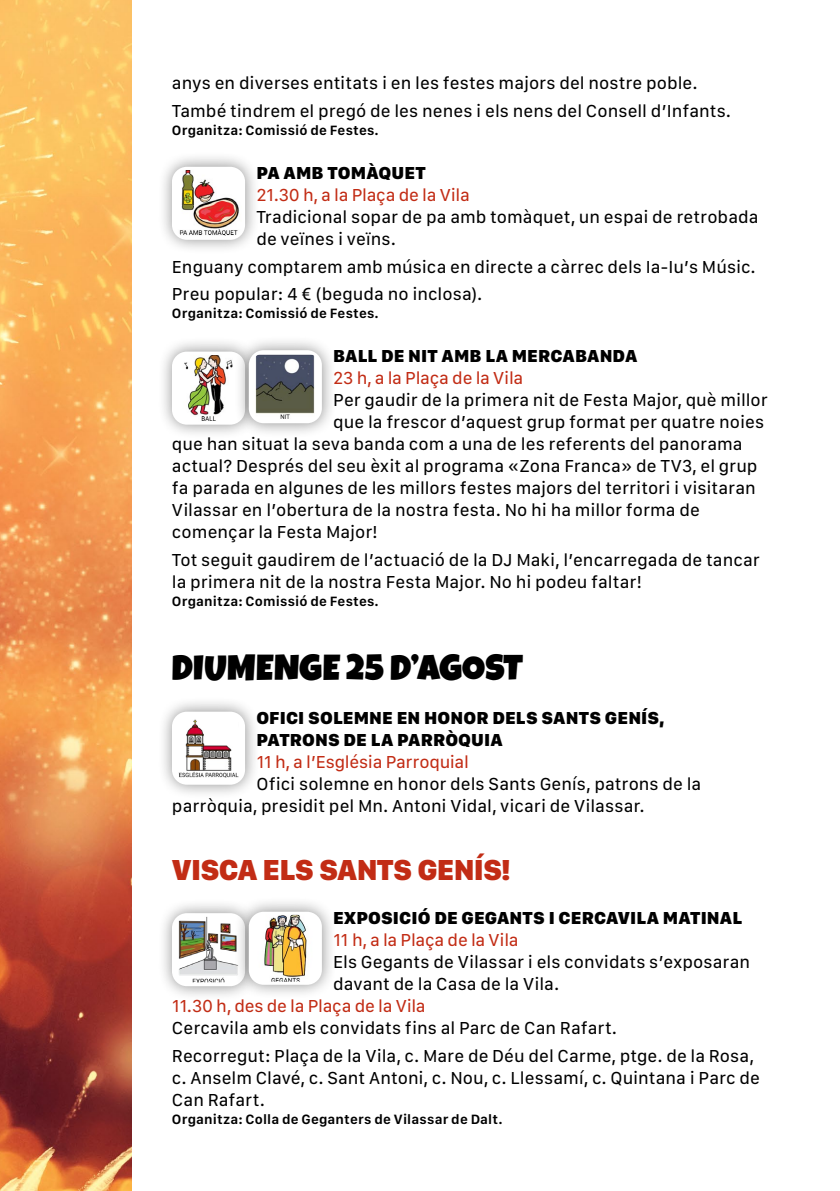
<style>
.page{position:relative;width:840px;height:1191px;background:#fff}
.page>*{position:absolute;margin:0;border:0;box-sizing:border-box;transform-origin:0 0}
.t1{font:36px "Luckiest Guy";letter-spacing:.005em;color:#000}
.t2{font:900 30px "SF Compact Text";letter-spacing:-.025em;color:#c22c15}
.t3{font:18px/22px "SF Compact Text";color:#000}
.t4{font:900 18px/22px "SF Compact Text";letter-spacing:.005em;color:#000}
.t5{font:18px "SF Compact Text";letter-spacing:-.015em;color:#c22c15}
.t6{font:600 14px "SF Compact Text";letter-spacing:.01em;color:#000}
</style>
<div class="page">
<div style="left:157px;top:152px;width:102px;height:103px;background:#000;opacity:.45"></div>
<img style="left:174px;top:168px;width:68px;height:68px">
<div style="left:172px;top:167px;width:73px;height:73px;border:3px solid #fff;border-radius:13px"></div>
<div style="left:157px;top:337px;width:102px;height:102px;background:#000;opacity:.45"></div>
<img style="left:176px;top:355px;width:58px;height:66px">
<div style="left:172px;top:351px;width:73px;height:74px;border:3px solid #fff;border-radius:13px"></div>
<div style="left:234px;top:335px;width:102px;height:103px;background:#000;opacity:.45"></div>
<img style="left:253px;top:354px;width:64px;height:65px">
<div style="left:249px;top:350px;width:73px;height:73px;border:3px solid #fff;border-radius:13px"></div>
<div style="left:157px;top:696px;width:102px;height:103px;background:#000;opacity:.45"></div>
<div style="left:173px;top:713px;width:70px;height:70px;background:#fff;border-radius:13px"></div>
<img style="left:179px;top:719px;width:59px;height:59px">
<div style="left:172px;top:711px;width:73px;height:73px;border:3px solid #fff;border-radius:13px"></div>
<div style="left:157px;top:898px;width:102px;height:103px;background:#000;opacity:.45"></div>
<img style="left:173px;top:914px;width:61px;height:70px">
<div style="left:172px;top:913px;width:73px;height:73px;border:3px solid #fff;border-radius:13px"></div>
<div style="left:234px;top:896px;width:102px;height:103px;background:#000;opacity:.45"></div>
<img style="left:250px;top:913px;width:70px;height:70px">
<div style="left:249px;top:911px;width:73px;height:73px;border:3px solid #fff;border-radius:13px"></div>
<img style="left:0;top:0;width:131px;height:1191px">
<p class="t3" style="left:172px;top:69px;width:560px;line-height:27.6px">anys en diverses entitats i en les festes majors del nostre poble.<br>També tindrem el pregó de les nenes i els nens del Consell d’Infants.</p>
<p class="t6" style="left:172px;top:122px;width:208px">Organitza: Comissió de Festes.</p>
<p class="t4" style="left:256px;top:162px;width:171px">PA AMB TOMÀQUET</p>
<p class="t5" style="left:256px;top:184px;width:215px">21.30 h, a la Plaça de la Vila</p>
<p class="t3" style="left:256px;top:206px;width:503px">Tradicional sopar de pa amb tomàquet, un espai de retrobada de veïnes i veïns.</p>
<p class="t3" style="left:172px;top:252px;width:585px;line-height:27.6px">Enguany comptarem amb música en directe a càrrec dels Ia-Iu’s Músic.<br>Preu popular: 4 € (beguda no inclosa).</p>
<p class="t6" style="left:172px;top:305px;width:208px">Organitza: Comissió de Festes.</p>
<p class="t4" style="left:333px;top:345px;width:305px">BALL DE NIT AMB LA MERCABANDA</p>
<p class="t5" style="left:333px;top:367px;width:191px">23 h, a la Plaça de la Vila</p>
<p class="t3" style="left:333px;top:389px;width:436px">Per gaudir de la primera nit de Festa Major, què millor</p>
<p class="t3" style="left:333px;top:411px;width:432px">que la frescor d’aquest grup format per quatre noies</p>
<p class="t3" style="left:172px;top:433px;width:572px">que han situat la seva banda com a una de les referents del panorama</p>
<p class="t3" style="left:172px;top:455px;width:586px">actual? Després del seu èxit al programa «Zona Franca» de TV3, el grup</p>
<p class="t3" style="left:172px;top:477px;width:585px">fa parada en algunes de les millors festes majors del territori i visitaran</p>
<p class="t3" style="left:172px;top:499px;width:529px">Vilassar en l’obertura de la nostra festa. No hi ha millor forma de</p>
<p class="t3" style="left:172px;top:521px;width:207px">començar la Festa Major!</p>
<p class="t3" style="left:172px;top:549px;width:589px">Tot seguit gaudirem de l’actuació de la DJ Maki, l’encarregada de tancar la primera nit de la nostra Festa Major. No hi podeu faltar!</p>
<p class="t6" style="left:172px;top:593px;width:208px">Organitza: Comissió de Festes.</p>
<h1 class="t1" style="left:172px;top:644px;width:352px">DIUMENGE 25 D’AGOST</h1>
<p class="t4" style="left:256px;top:706px;width:409px">OFICI SOLEMNE EN HONOR DELS SANTS GENÍS,<br>PATRONS DE LA PARRÒQUIA</p>
<p class="t5" style="left:256px;top:751px;width:214px">11 h, a l’Església Parroquial</p>
<p class="t3" style="left:172px;top:772px;width:530px;text-indent:84px">Ofici solemne en honor dels Sants Genís, patrons de la parròquia, presidit pel Mn. Antoni Vidal, vicari de Vilassar.</p>
<h2 class="t2" style="left:172px;top:852px;width:340px">VISCA ELS SANTS GENÍS!</h2>
<p class="t4" style="left:333px;top:906px;width:410px">EXPOSICIÓ DE GEGANTS I CERCAVILA MATINAL</p>
<p class="t5" style="left:333px;top:929px;width:187px">11 h, a la Plaça de la Vila</p>
<p class="t3" style="left:333px;top:950px;width:418px">Els Gegants de Vilassar i els convidats s’exposaran davant de la Casa de la Vila.</p>
<p class="t5" style="left:172px;top:995px;width:255px">11.30 h, des de la Plaça de la Vila</p>
<p class="t3" style="left:172px;top:1013px;width:583px;line-height:27.6px">Cercavila amb els convidats fins al Parc de Can Rafart.<br>Recorregut: Plaça de la Vila, c. Mare de Déu del Carme, ptge. de la Rosa,</p>
<p class="t3" style="left:172px;top:1066px;width:589px">c. Anselm Clavé, c. Sant Antoni, c. Nou, c. Llessamí, c. Quintana i Parc de<br>Can Rafart.</p>
<p class="t6" style="left:172px;top:1110px;width:332px">Organitza: Colla de Geganters de Vilassar de Dalt.</p>
</div>
